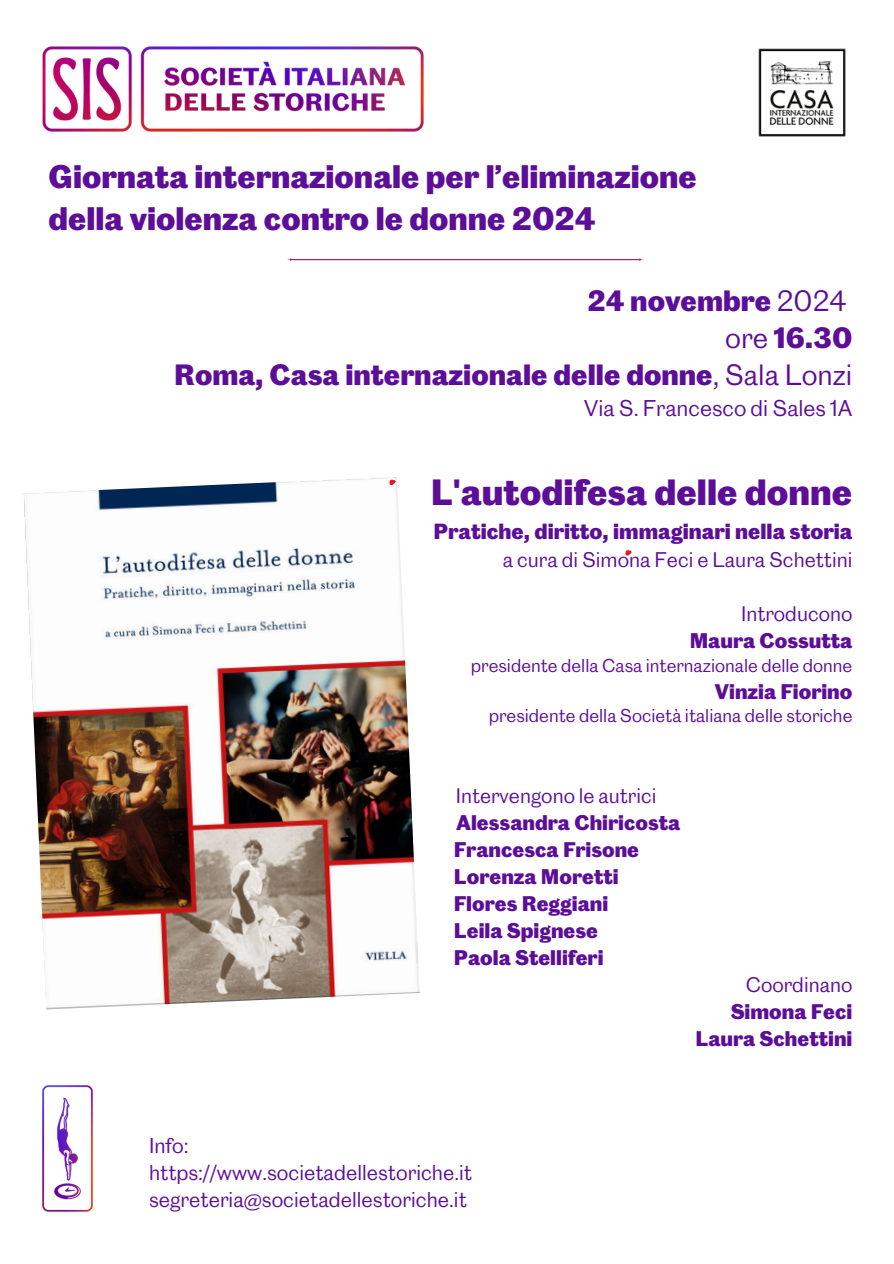
<style>
.page{position:relative;width:894px;height:1264px;background:#fff}
.page>*{position:absolute;margin:0;border:0;box-sizing:border-box;transform-origin:0 0}
.t1{font:700 33.6px "Caslon Doric";color:#5d0e99}
.t2{font:700 30px/41.7px "Caslon Doric";color:#5d0e99}
.t3{font:700 27px/37.2px "Caslon Doric";color:#5d0e99;text-align:right}
.t4{font:21px "Caslon Doric";color:#5d0e99}
.t5{font:700 20.1px "Caslon Doric";color:#5d0e99}
.t6{font:19.8px/27px "Caslon Doric";color:#5d0e99}
.t7{font:700 19.5px/27px "Caslon Doric";color:#5d0e99}
.t8{font:19.5px "Caslon Doric";color:#5d0e99}
.t9{font:19.35px "Caslon Doric";color:#5d0e99}
.t10{font:17.1px "Caslon Doric";color:#5d0e99}
.s1{font-weight:400}
</style>
<div class="page">
<img style="left:758px;top:48px;width:88px;height:89px">
<img style="left:42px;top:46px;width:382px;height:86px">
<img style="left:42px;top:1085px;width:51px;height:127px">
<img style="left:23px;top:477px;width:396px;height:532px">
<svg style="left:287px;top:258px;width:356px;height:3px"></svg>
<svg style="left:625px;top:550px;width:6px;height:5px"></svg>
<svg style="left:389px;top:479px;width:7px;height:6px"></svg>
<p class="t2" style="left:49px;top:158px;width:649px">Giornata internazionale per l’eliminazione della violenza contro le donne 2024</p>
<p class="t3" style="left:174px;top:284px;width:679px">24 novembre <span class="s1">2024<br>ore</span> 16.30<br>Roma, Casa internazionale delle donne<span class="s1">, Sala Lonzi</span></p>
<p class="t4" style="left:583px;top:399px;width:270px">Via S. Francesco di Sales 1A</p>
<h3 class="t1" style="left:430px;top:478px;width:423px">L'autodifesa delle donne</h3>
<h3 class="t5" style="left:433px;top:522px;width:420px">Pratiche, diritto, immaginari nella storia</h3>
<h3 class="t8" style="left:502px;top:551px;width:351px">a cura di Simona Feci e Laura Schettini</h3>
<p class="t9" style="left:741px;top:605px;width:113px">Introducono</p>
<p class="t7" style="left:689px;top:628px;width:164px">Maura Cossutta</p>
<p class="t10" style="left:470px;top:658px;width:383px">presidente della Casa internazionale delle donne</p>
<p class="t7" style="left:714px;top:679px;width:139px">Vinzia Fiorino</p>
<p class="t10" style="left:488px;top:708px;width:365px">presidente della Società italiana delle storiche</p>
<h3 class="t9" style="left:455px;top:787px;width:202px">Intervengono le autrici</h3>
<h3 class="t7" style="left:454px;top:811px;width:228px">Alessandra Chiricosta<br>Francesca Frisone<br>Lorenza Moretti<br>Flores Reggiani<br>Leila Spignese<br>Paola Stelliferi</h3>
<h3 class="t9" style="left:745px;top:976px;width:108px">Coordinano</h3>
<h3 class="t7" style="left:695px;top:1000px;width:158px;text-align:right">Simona Feci<br>Laura Schettini</h3>
<p class="t6" style="left:149px;top:1133px;width:324px">Info: https://www.societadellestoriche.it segreteria@societadellestoriche.it</p>
</div>
